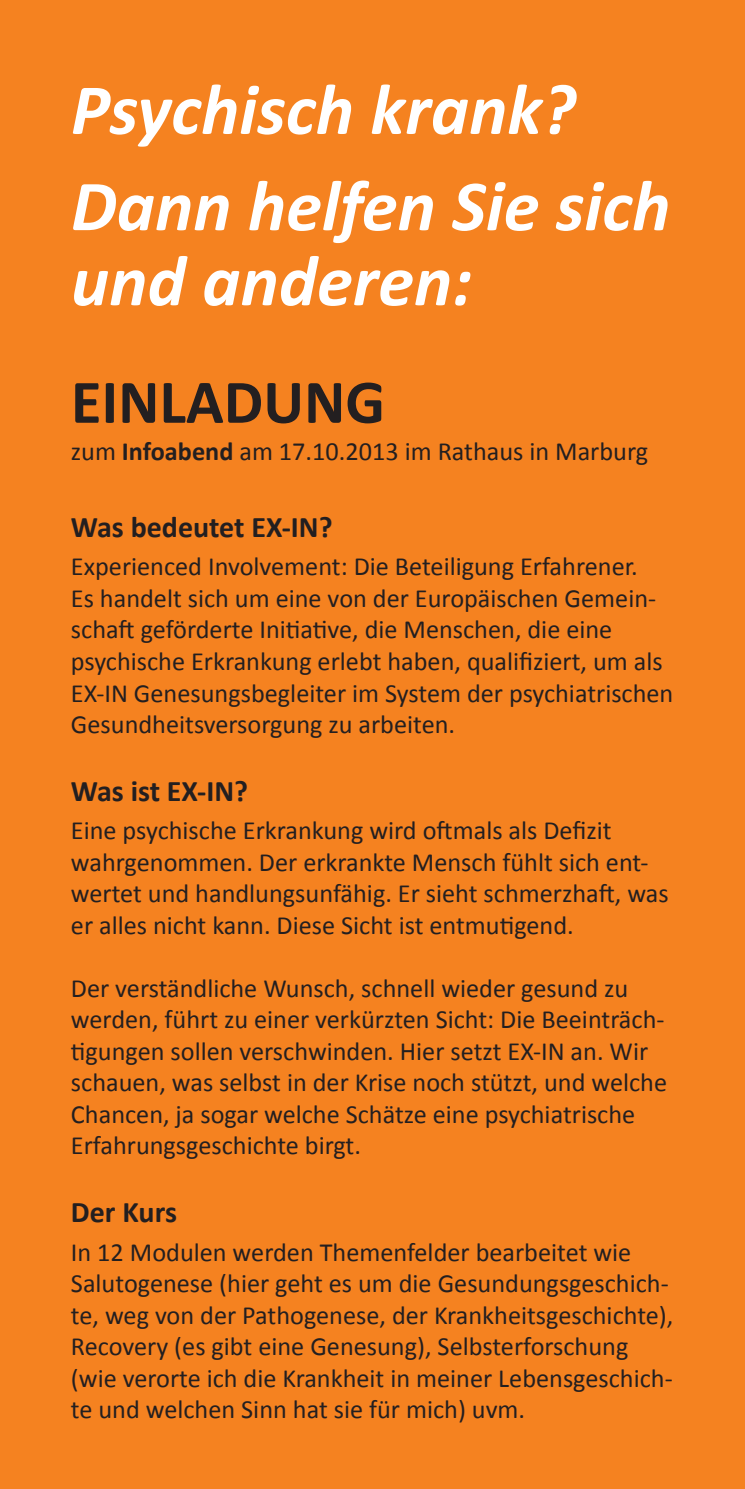
<style>
.page{position:relative;width:745px;height:1489px;background:#fff}
.page>*{position:absolute;margin:0;border:0;box-sizing:border-box;transform-origin:0 0}
.t1{font:italic 700 72.5px/96.2px "Calibri";color:#fff}
.t2{font:700 62.5px "Calibri";color:#231f20}
.t3{font:700 30px "Calibri";color:#231f20}
.t4{font:26.25px/31.5px "Calibri";color:#231f20}
.s1{font-weight:700}
</style>
<div class="page">
<div style="left:0;top:0;width:744px;height:1488px;background:#f58220"></div>
<h1 class="t1" style="left:71px;top:62px;width:600px">Psychisch krank?<br>Dann helfen Sie sich</h1>
<h1 class="t1" style="left:71px;top:233px;width:402px">und anderen:</h1>
<h2 class="t2" style="left:71px;top:362px;width:315px">EINLADUNG</h2>
<p class="t4" style="left:71px;top:436px;width:578px">zum <span class="s1">Infoabend</span> am 17.10.2013 im Rathaus in Marburg</p>
<p class="t3" style="left:71px;top:507px;width:263px">Was bedeutet EX-IN?</p>
<p class="t4" style="left:71px;top:551px;width:603px">Experienced Involvement: Die Beteiligung Erfahrener.<br>Es handelt sich um eine von der Europäischen Gemein&shy;schaft geförderte Initiative, die Menschen, die eine psychische Erkrankung erlebt haben, qualifiziert, um als EX-IN Genesungsbegleiter im System der psychiatrischen Gesundheitsversorgung zu arbeiten.</p>
<p class="t3" style="left:71px;top:771px;width:178px">Was ist EX-IN?</p>
<p class="t4" style="left:71px;top:814px;width:599px">Eine psychische Erkrankung wird oftmals als Defizit wahrgenommen. Der erkrankte Mensch fühlt sich ent&shy;wertet und handlungsunfähig. Er sieht schmerzhaft, was er alles nicht kann. Diese Sicht ist entmutigend.</p>
<p class="t4" style="left:71px;top:972px;width:597px">Der verständliche Wunsch, schnell wieder gesund zu werden, führt zu einer verkürzten Sicht: Die Beeinträch&shy;tigungen sollen verschwinden. Hier setzt EX-IN an. Wir schauen, was selbst in der Krise noch stützt, und welche Chancen, ja sogar welche Schätze eine psychiatrische Erfahrungsgeschichte birgt.</p>
<p class="t3" style="left:71px;top:1192px;width:107px">Der Kurs</p>
<p class="t4" style="left:71px;top:1235px;width:603px">In 12 Modulen werden Themenfelder bearbeitet wie Salutogenese (hier geht es um die Gesundungsgeschich&shy;te, weg von der Pathogenese, der Krankheitsgeschichte), Recovery (es gibt eine Genesung), Selbsterforschung (wie verorte ich die Krankheit in meiner Lebensgeschich&shy;te und welchen Sinn hat sie für mich) uvm.</p>
</div>
